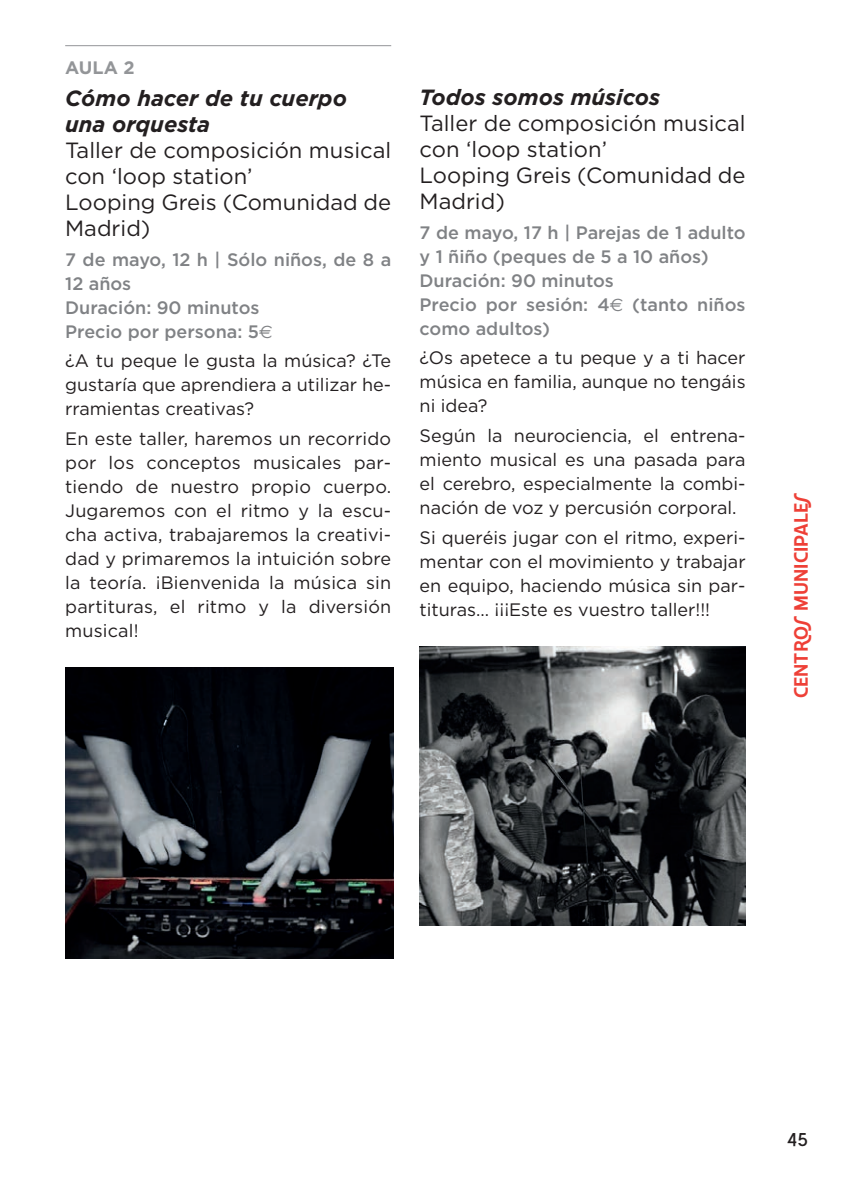
<style>
.page{position:relative;width:842px;height:1191px;background:#fff}
.page>*{position:absolute;margin:0;border:0;box-sizing:border-box;transform-origin:0 0}
.t1{font:22px/26px "Gotham HTF";color:#231f20}
.t2{font:italic 700 22px/26px "Gotham HTF";color:#231f20}
.t3{font:18px/24px "Gotham HTF";color:#231f20;text-align:justify}
.t4{font:500 18px/24px "Gotham HTF";color:#808285}
.t5{font:700 18px "Madrid Sketch 03";color:#ee4037}
.t6{font:700 18px "Gotham HTF";color:#939598}
.t7{font:18px "Ferpal";color:#231f20}
.s1{font-family:"Euro Sans";font-weight:400}
</style>
<div class="page">
<hr style="left:65px;top:45px;width:326px;height:1px;background:#939598">
<img style="left:65px;top:667px;width:329px;height:291px">
<img style="left:420px;top:646px;width:326px;height:280px">
<p class="t6" style="left:65px;top:58px;width:71px">AULA 2</p>
<p class="t2" style="left:65px;top:85px;width:283px">Cómo hacer de tu cuerpo una orquesta</p>
<p class="t1" style="left:65px;top:137px;width:328px">Taller de composición musical con ‘loop station’<br>Looping Greis (Comunidad de<br>Madrid)</p>
<p class="t4" style="left:65px;top:247px;width:328px">7 de mayo, 12 h | Sólo niños, de 8 a<br>12 años<br>Duración: 90 minutos<br>Precio por persona: 5<span class="s1">€</span></p>
<p class="t3" style="left:65px;top:349px;width:327px">¿A tu peque le gusta la música? ¿Te gustaría que aprendiera a utilizar he&shy;rramientas creativas?</p>
<p class="t3" style="left:65px;top:426px;width:328px">En este taller, haremos un recorrido por los conceptos musicales par&shy;tiendo de nuestro propio cuerpo.<br>Jugaremos con el ritmo y la escu&shy;cha activa, trabajaremos la creativi&shy;dad y primaremos la intuición sobre la teoría. ¡Bienvenida la música sin partituras, el ritmo y la diversión musical!</p>
<p class="t2" style="left:420px;top:84px;width:242px">Todos somos músicos</p>
<p class="t1" style="left:420px;top:110px;width:328px">Taller de composición musical con ‘loop station’<br>Looping Greis (Comunidad de<br>Madrid)</p>
<p class="t4" style="left:420px;top:220px;width:327px">7 de mayo, 17 h | Parejas de 1 adulto y 1 ñiño (peques de 5 a 10 años)<br>Duración: 90 minutos<br>Precio por sesión: 4<span class="s1">€</span> (tanto niños como adultos)</p>
<p class="t3" style="left:420px;top:346px;width:328px">¿Os apetece a tu peque y a ti hacer música en familia, aunque no tengáis ni idea?</p>
<p class="t3" style="left:420px;top:423px;width:327px">Según la neurociencia, el entrena&shy;miento musical es una pasada para el cerebro, especialmente la combi&shy;nación de voz y percusión corporal.</p>
<p class="t3" style="left:420px;top:525px;width:327px">Si queréis jugar con el ritmo, experi&shy;mentar con el movimiento y trabajar en equipo, haciendo música sin par&shy;tituras… ¡¡¡Este es vuestro taller!!!</p>
<p class="t5" style="left:791px;top:698px;width:211px;rotate:-90deg">CENTROS MUNICIPALES</p>
<p class="t7" style="left:788px;top:1128px;width:22px">45</p>
</div>
